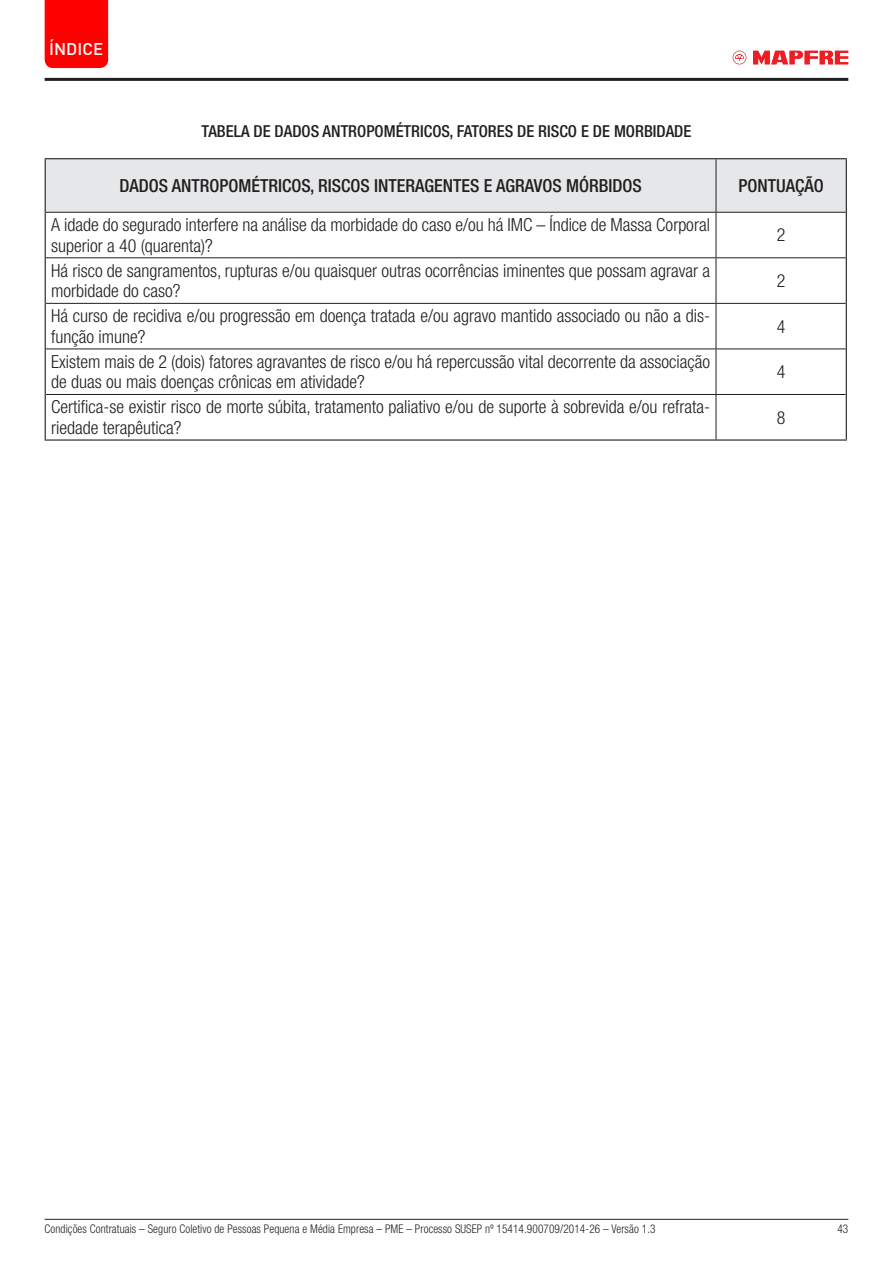
<style>
.page{position:relative;width:893px;height:1263px;background:#fff}
.page>*{position:absolute;margin:0;border:0;box-sizing:border-box;transform-origin:0 0}
.t1{font:300 condensed 18px/20.7px "Helvetica Neue LT Std";color:#231f20}
.t2{font:500 condensed 18px "Helvetica Neue LT Std";color:#231f20}
.t3{font:500 16.8px "DIN";letter-spacing:.005em;color:#fff}
.t4{font:500 condensed 16.5px "Helvetica Neue LT Std";color:#231f20}
.t5{font:300 condensed 12px "Helvetica Neue LT Std";letter-spacing:.01em;color:#231f20;scale:.94 1}
</style>
<div class="page">
<hr style="left:45px;top:78px;width:803px;height:3px;background:#231f20">
<hr style="left:45px;top:1219px;width:803px;height:1px;background:#231f20">
<svg style="left:733px;top:51px;width:13px;height:13px"></svg>
<svg style="left:753px;top:51px;width:95px;height:13px"></svg>
<div style="left:45px;top:0;width:63px;height:68px;background:#f00"></div>
<div style="left:46px;top:159px;width:800px;height:53px;background:#e6e7e9"></div>
<hr style="left:716px;top:159px;width:1px;height:53px;background:#231f20">
<hr style="left:46px;top:212px;width:670px;height:1px;background:#231f20">
<hr style="left:716px;top:212px;width:130px;height:1px;background:#231f20">
<hr style="left:716px;top:213px;width:1px;height:44px;background:#231f20">
<hr style="left:46px;top:257px;width:670px;height:1px;background:#231f20">
<hr style="left:716px;top:257px;width:130px;height:1px;background:#231f20">
<hr style="left:716px;top:258px;width:1px;height:45px;background:#231f20">
<hr style="left:46px;top:303px;width:670px;height:1px;background:#231f20">
<hr style="left:716px;top:303px;width:130px;height:1px;background:#231f20">
<hr style="left:716px;top:304px;width:1px;height:45px;background:#231f20">
<hr style="left:46px;top:349px;width:670px;height:1px;background:#231f20">
<hr style="left:716px;top:349px;width:130px;height:1px;background:#231f20">
<hr style="left:716px;top:349px;width:1px;height:45px;background:#231f20">
<hr style="left:46px;top:394px;width:670px;height:1px;background:#231f20">
<hr style="left:716px;top:394px;width:130px;height:1px;background:#231f20">
<hr style="left:716px;top:395px;width:1px;height:44px;background:#231f20">
<hr style="left:45px;top:158px;width:671px;height:1px;background:#231f20">
<hr style="left:45px;top:159px;width:1px;height:53px;background:#231f20">
<hr style="left:716px;top:158px;width:131px;height:1px;background:#231f20">
<hr style="left:846px;top:159px;width:1px;height:53px;background:#231f20">
<hr style="left:45px;top:212px;width:1px;height:46px;background:#231f20">
<hr style="left:846px;top:212px;width:1px;height:46px;background:#231f20">
<hr style="left:45px;top:258px;width:1px;height:45px;background:#231f20">
<hr style="left:846px;top:258px;width:1px;height:45px;background:#231f20">
<hr style="left:45px;top:303px;width:1px;height:46px;background:#231f20">
<hr style="left:846px;top:303px;width:1px;height:46px;background:#231f20">
<hr style="left:45px;top:349px;width:1px;height:45px;background:#231f20">
<hr style="left:846px;top:349px;width:1px;height:45px;background:#231f20">
<hr style="left:45px;top:394px;width:1px;height:45px;background:#231f20">
<hr style="left:846px;top:394px;width:1px;height:45px;background:#231f20">
<hr style="left:45px;top:439px;width:671px;height:2px;background:#231f20">
<hr style="left:716px;top:439px;width:131px;height:2px;background:#231f20">
<p class="t3" style="left:49px;top:38px;width:56px">ÍNDICE</p>
<p class="t4" style="left:202px;top:121px;width:491px">TABELA DE DADOS ANTROPOMÉTRICOS, FATORES DE RISCO E DE MORBIDADE</p>
<p class="t2" style="left:119px;top:175px;width:524px">DADOS ANTROPOMÉTRICOS, RISCOS INTERAGENTES E AGRAVOS MÓRBIDOS</p>
<p class="t2" style="left:738px;top:175px;width:87px">PONTUAÇÃO</p>
<p class="t1" style="left:51px;top:214px;width:660px">A idade do segurado interfere na análise da morbidade do caso e/ou há IMC – Índice de Massa Corporal superior a 40 (quarenta)?</p>
<p class="t1" style="left:777px;top:225px;width:10px">2</p>
<p class="t1" style="left:51px;top:260px;width:660px">Há risco de sangramentos, rupturas e/ou quaisquer outras ocorrências iminentes que possam agravar a morbidade do caso?</p>
<p class="t1" style="left:777px;top:270px;width:10px">2</p>
<p class="t1" style="left:51px;top:305px;width:660px">Há curso de recidiva e/ou progressão em doença tratada e/ou agravo mantido associado ou não a dis&shy;função imune?</p>
<p class="t1" style="left:777px;top:316px;width:10px">4</p>
<p class="t1" style="left:51px;top:351px;width:660px">Existem mais de 2 (dois) fatores agravantes de risco e/ou há repercussão vital decorrente da associação de duas ou mais doenças crônicas em atividade?</p>
<p class="t1" style="left:777px;top:361px;width:10px">4</p>
<p class="t1" style="left:51px;top:396px;width:660px">Certifica-se existir risco de morte súbita, tratamento paliativo e/ou de suporte à sobrevida e/ou refrata&shy;riedade terapêutica?</p>
<p class="t1" style="left:777px;top:407px;width:10px">8</p>
<p class="t5" style="left:45px;top:1221px;width:651px">Condições Contratuais – Seguro Coletivo de Pessoas Pequena e Média Empresa – PME – Processo SUSEP nº 15414.900709/2014-26 – Versão 1.3</p>
<p class="t5" style="left:837px;top:1221px;width:13px">43</p>
</div>
